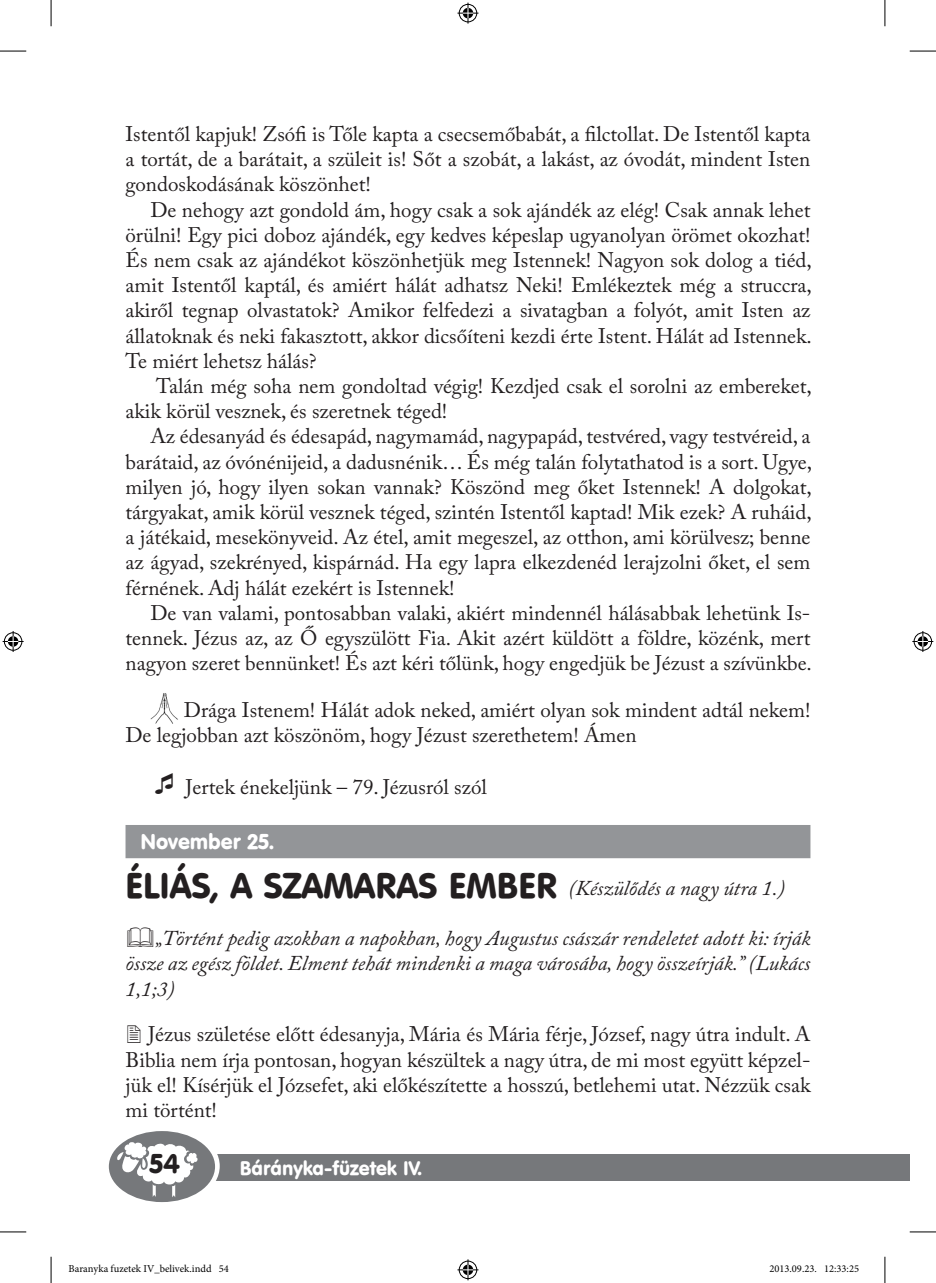
<style>
.page{position:relative;width:936px;height:1283px;background:#fff}
.page>*{position:absolute;margin:0;border:0;box-sizing:border-box;transform-origin:0 0}
.t1{font:35px "Hu Vagou Hu";color:#231f20}
.t2{font:26.6px "Hu Vagou Hu";color:#231f20}
.t3{font:21px/25.2px "Adobe Caslon Pro";color:#231f20;text-align:justify}
.t4{font:italic 21px/25.2px "Adobe Caslon Pro";color:#231f20;text-align:justify}
.t5{font:21px "Hu Vagou Hu";color:#fff}
.t6{font:19.25px "Hu Vagou Hu";color:#fff}
.t7{font:10.5px "Minion Pro";color:#000}
</style>
<div class="page">
<div style="left:125px;top:1154px;width:784px;height:27px;background:#76787b"></div>
<div style="left:104px;top:1125px;width:116px;height:82px;background:#fff;border-radius:50%"></div>
<svg style="left:109px;top:1131px;width:106px;height:71px"></svg>
<div style="left:125px;top:825px;width:685px;height:33px;background:#939598"></div>
<img style="left:150px;top:693px;width:28px;height:30px">
<svg style="left:0;top:51px;width:26px;height:1px"></svg>
<svg style="left:909px;top:51px;width:26px;height:1px"></svg>
<svg style="left:0;top:1231px;width:26px;height:1px"></svg>
<svg style="left:909px;top:1231px;width:26px;height:1px"></svg>
<svg style="left:51px;top:0;width:1px;height:26px"></svg>
<svg style="left:51px;top:1256px;width:1px;height:27px"></svg>
<svg style="left:884px;top:0;width:1px;height:26px"></svg>
<svg style="left:884px;top:1256px;width:1px;height:27px"></svg>
<svg style="left:457px;top:3px;width:21px;height:21px"></svg>
<svg style="left:457px;top:1259px;width:21px;height:21px"></svg>
<svg style="left:3px;top:631px;width:21px;height:21px"></svg>
<svg style="left:912px;top:631px;width:21px;height:21px"></svg>
<p class="t3" style="left:125px;top:121px;width:686px">Istentől kapjuk! Zsófi is Tőle kapta a csecsemőbabát, a filctollat. De Istentől kapta a tortát, de a barátait, a szüleit is! Sőt a szobát, a lakást, az óvodát, mindent Isten gondoskodásának köszönhet!</p>
<p class="t3" style="left:125px;top:197px;width:688px;text-indent:25px">De nehogy azt gondold ám, hogy csak a sok ajándék az elég! Csak annak lehet örülni! Egy pici doboz ajándék, egy kedves képeslap ugyanolyan örömet okozhat!<br>És nem csak az ajándékot köszönhetjük meg Istennek! Nagyon sok dolog a tiéd, amit Istentől kaptál, és amiért hálát adhatsz Neki! Emlékeztek még a struccra, akiről tegnap olvastatok? Amikor felfedezi a sivatagban a folyót, amit Isten az állatoknak és neki fakasztott, akkor dicsőíteni kezdi érte Istent. Hálát ad Istennek.<br>Te miért lehetsz hálás?</p>
<p class="t3" style="left:125px;top:373px;width:688px;text-indent:31px">Talán még soha nem gondoltad végig! Kezdjed csak el sorolni az embereket, akik körül vesznek, és szeretnek téged!</p>
<p class="t3" style="left:125px;top:423px;width:688px;text-indent:25px">Az édesanyád és édesapád, nagymamád, nagypapád, testvéred, vagy testvéreid, a barátaid, az óvónénijeid, a dadusnénik… És még talán folytathatod is a sort. Ugye, milyen jó, hogy ilyen sokan vannak? Köszönd meg őket Istennek! A dolgokat, tárgyakat, amik körül vesznek téged, szintén Istentől kaptad! Mik ezek? A ruháid, a játékaid, mesekönyveid. Az étel, amit megeszel, az otthon, ami körülvesz; benne az ágyad, szekrényed, kispárnád. Ha egy lapra elkezdenéd lerajzolni őket, el sem férnének. Adj hálát ezekért is Istennek!</p>
<p class="t3" style="left:125px;top:600px;width:687px;text-indent:25px">De van valami, pontosabban valaki, akiért mindennél hálásabbak lehetünk Is&shy;tennek. Jézus az, az Ő egyszülött Fia. Akit azért küldött a földre, közénk, mert nagyon szeret bennünket! És azt kéri tőlünk, hogy engedjük be Jézust a szívünkbe.</p>
<p class="t3" style="left:125px;top:697px;width:686px;text-indent:58px">Drága Istenem! Hálát adok neked, amiért olyan sok mindent adtál nekem!<br>De legjobban azt köszönöm, hogy Jézust szerethetem! Ámen</p>
<p class="t3" style="left:185px;top:774px;width:303px">Jertek énekeljünk – 79. Jézusról szól</p>
<p class="t5" style="left:140px;top:828px;width:135px">NOVEMBER 25.</p>
<h1 class="t1" style="left:125px;top:864px;width:35px">ÉLIÁS</h1>
<h1 class="t1" style="left:211px;top:864px;width:76px">, A SZAMARAS</h1>
<h1 class="t1" style="left:449px;top:864px;width:23px">EMBER</h1>
<p class="t4" style="left:568px;top:875px;width:218px">(Készülődés a nagy útra 1.)</p>
<p class="t4" style="left:125px;top:925px;width:686px;text-indent:30px">„Történt pedig azokban a napokban, hogy Augustus császár rendeletet adott ki: írják össze az egész földet. Elment tehát mindenki a maga városába, hogy összeírják.” (Lukács 1,1;3)</p>
<p class="t3" style="left:125px;top:1021px;width:686px;text-indent:23px">Jézus születése előtt édesanyja, Mária és Mária férje, József, nagy útra indult. A Biblia nem írja pontosan, hogyan készültek a nagy útra, de mi most együtt képzel&shy;jük el! Kísérjük el Józsefet, aki előkészítette a hosszú, betlehemi utat. Nézzük csak mi történt!</p>
<p class="t2" style="left:150px;top:1147px;width:32px">54</p>
<p class="t6" style="left:240px;top:1155px;width:184px">BÁRÁNYKA-FÜZETEK IV.</p>
<p class="t7" style="left:69px;top:1262px;width:162px">Baranyka fuzetek IV_belivek.indd 54</p>
<p class="t7" style="left:769px;top:1262px;width:91px">2013.09.23. 12:33:25</p>
</div>
